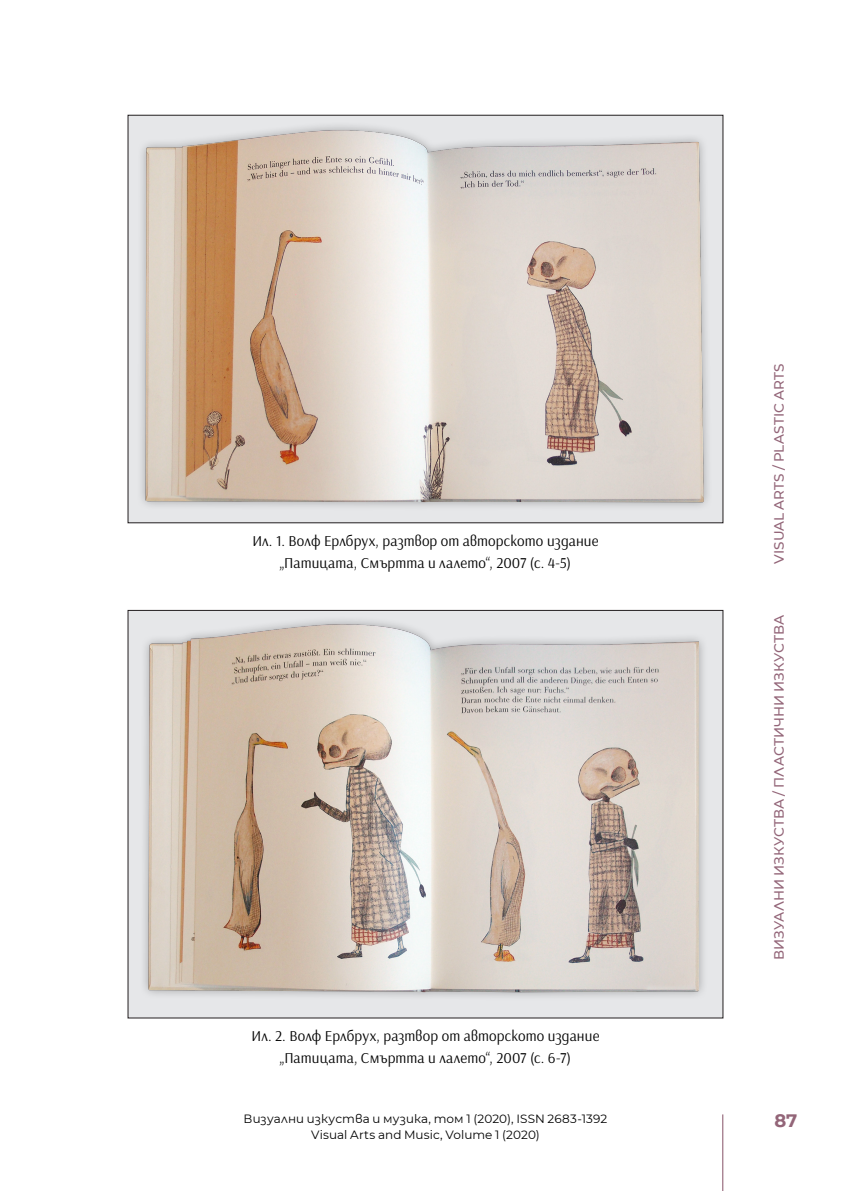
<style>
.page{position:relative;width:851px;height:1191px;background:#fff}
.page>*{position:absolute;margin:0;border:0;box-sizing:border-box;transform-origin:0 0}
.t1{font:700 18px "Montserrat";color:#936578}
.t2{font:15px/22.5px "Arsenal";letter-spacing:.01em;color:#000;text-align:center}
.t3{font:500 13.5px "Montserrat";color:#936578}
.t4{font:12px/15.8px "Montserrat";letter-spacing:.01em;color:#000;text-align:center}
</style>
<div class="page">
<hr style="left:722px;top:1114px;width:1px;height:77px;background:#936578">
<img style="left:130px;top:121px;width:591px;height:400px">
<img style="left:136px;top:612px;width:585px;height:404px">
<p class="t2" style="left:252px;top:529px;width:347px">Ил. 1. Волф Ерлбрух, разтвор от авторското издание „Патицата, Смъртта и лалето“, 2007 (с. 4-5)</p>
<p class="t2" style="left:251px;top:1024px;width:349px">Ил. 2. Волф Ерлбрух, разтвор от авторското издание „Патицата, Смъртта и лалето“, 2007 (с. 6-7)</p>
<p class="t4" style="left:243px;top:1110px;width:365px">Визуални изкуства и музика, том 1 (2020), ISSN 2683-1392<br>Visual Arts and Music, Volume 1 (2020)</p>
<p class="t3" style="left:769px;top:563px;width:202px;rotate:-90deg">VISUAL ARTS / PLASTIC ARTS</p>
<p class="t3" style="left:769px;top:959px;width:346px;rotate:-90deg">ВИЗУАЛНИ ИЗКУСТВА / ПЛАСТИЧНИ ИЗКУСТВА</p>
<p class="t1" style="left:774px;top:1107px;width:24px">87</p>
</div>
